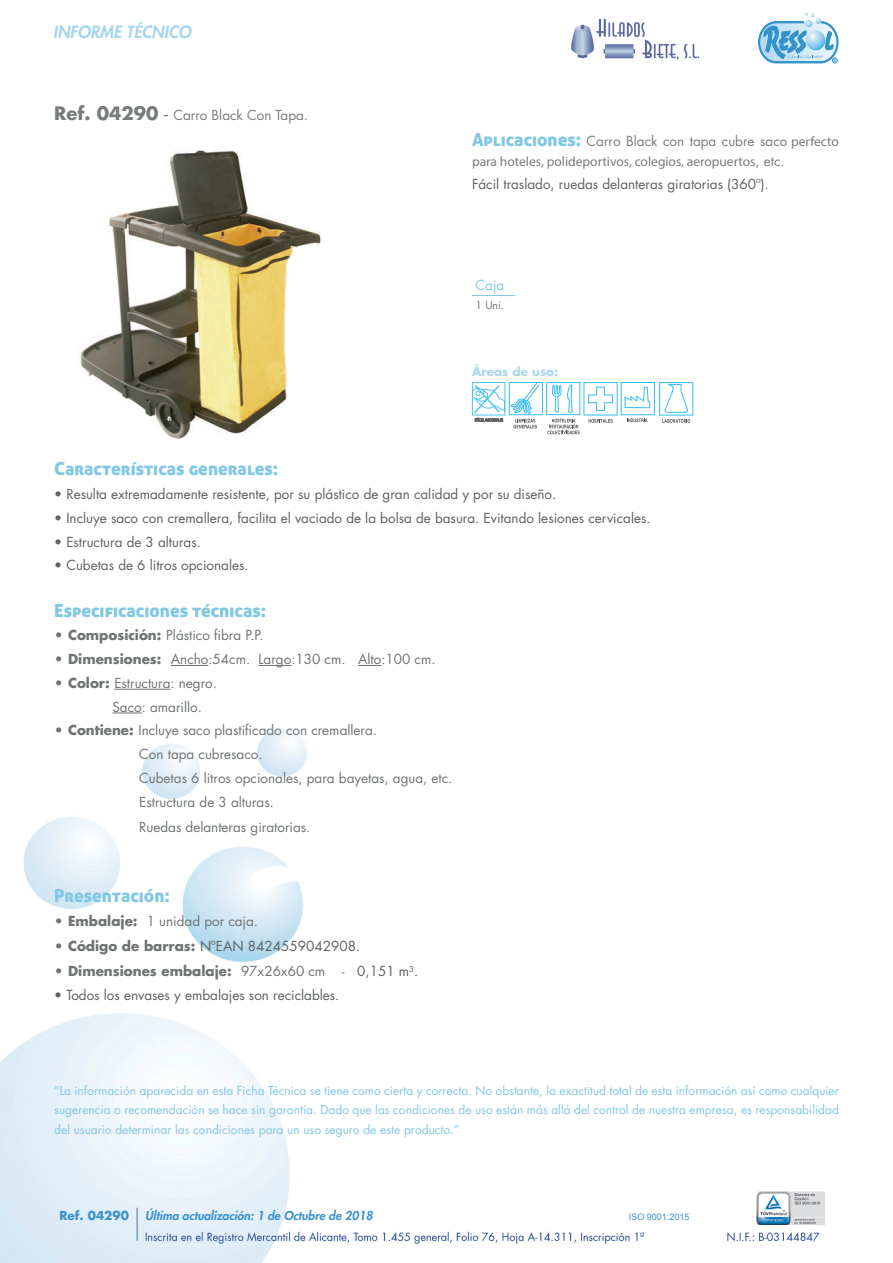
<style>
.page{position:relative;width:893px;height:1263px;background:#fff}
.page>*{position:absolute;margin:0;border:0;box-sizing:border-box;transform-origin:0 0}
.t1{font:18px "Aller Display";color:#82c7e4}
.t2{font:italic 800 16.5px "Futura Std";color:#a7d6ec}
.t3{font:13.5px "Futura Std";color:#5d6162}
.t4{font:13.5px/23.7px "Futura Std";color:#6f7374}
.t5{font:13.5px "Futura Std";color:#787c7d}
.t6{font:13.5px "Myriad Pro";color:#787c7d}
.t7{font:700 13.5px "Futura Std";color:#6f7374}
.t8{font:13.5px "Futura Std";color:#82c7e4}
.t9{font:12px/19.5px "Futura Std";color:#82c7e4;text-align:justify}
.t10{font:italic 800 12px "Futura Std";color:#3a92cc}
.t11{font:700 12px "Futura Std";color:#acd8ed}
.t12{font:700 12px "Futura Std";color:#3a92cc}
.t13{font:10.5px "Futura Std";color:#6f7374}
.t14{font:9px "Arial";color:#3a92cc}
.s1{font-weight:700;font-size:18px}
.s2{font-size:18px}
.s3{font-family:"Aller Display";font-size:18px;color:#82c7e4}
.s4{font-family:"Myriad Pro"}
.s5{font-family:"Futura Std"}
.s6{font-weight:700}
.s7{font-weight:700;color:#6f7374}
.s8{font-weight:400}
.s9{font-weight:400;color:#5d6162}
</style>
<div class="page">
<img style="left:0;top:665px;width:825px;height:598px">
<img style="left:757px;top:1191px;width:68px;height:33px">
<hr style="left:137px;top:1208px;width:1px;height:32px;background:#4b6f97">
<svg style="left:758px;top:12px;width:81px;height:52px"></svg>
<img style="left:571px;top:18px;width:129px;height:42px">
<hr style="left:171px;top:665px;width:37px;height:1px;background:#6f7374">
<hr style="left:259px;top:665px;width:32px;height:1px;background:#6f7374">
<svg style="left:358px;top:665px;width:23px;height:1px"></svg>
<hr style="left:114px;top:689px;width:56px;height:1px;background:#6f7374">
<hr style="left:112px;top:713px;width:30px;height:1px;background:#6f7374">
<hr style="left:472px;top:295px;width:44px;height:1px;background:#82c7e4">
<svg style="left:547px;top:419px;width:33px;height:15px"></svg>
<svg style="left:546px;top:382px;width:34px;height:33px"></svg>
<svg style="left:552px;top:384px;width:21px;height:29px"></svg>
<svg style="left:620px;top:382px;width:35px;height:40px"></svg>
<img style="left:80px;top:150px;width:242px;height:289px">
<svg style="left:472px;top:382px;width:68px;height:46px"></svg>
<svg style="left:589px;top:419px;width:24px;height:4px"></svg>
<svg style="left:584px;top:382px;width:34px;height:33px"></svg>
<svg style="left:588px;top:386px;width:25px;height:25px"></svg>
<svg style="left:662px;top:419px;width:28px;height:4px"></svg>
<svg style="left:664px;top:384px;width:24px;height:29px"></svg>
<p class="t2" style="left:53px;top:22px;width:140px">INFORME TÉCNICO</p>
<p class="t5" style="left:54px;top:106px;width:255px"><span class="s1">Ref. 04290</span> <span class="s2">-</span> Carro Black Con Tapa.</p>
<p class="t5" style="left:472px;top:133px;width:368px"><span class="s3">Aplicaciones:</span> Carro Black con tapa cubre saco <span class="s4">perfecto</span></p>
<p class="t6" style="left:472px;top:153px;width:314px">para hoteles, polideportivos, colegios, aeropuertos<span class="s5">, etc.</span></p>
<p class="t3" style="left:472px;top:176px;width:298px">Fácil traslado, ruedas delanteras giratorias (360º).</p>
<p class="t8" style="left:476px;top:276px;width:30px">Caja</p>
<p class="t13" style="left:476px;top:299px;width:30px">1 Uni.</p>
<p class="t11" style="left:472px;top:364px;width:88px">Áreas de uso:</p>
<h1 class="t1" style="left:54px;top:457px;width:225px">Características generales:</h1>
<p class="t3" style="left:54px;top:485px;width:504px">• Resulta extremadamente resistente, por su plástico de gran calidad y por su diseño.</p>
<p class="t3" style="left:54px;top:509px;width:598px">• Incluye saco con cremallera, facilita el vaciado de la bolsa de basura. Evitando lesiones cervicales.</p>
<p class="t3" style="left:54px;top:533px;width:148px">• Estructura de 3 alturas.</p>
<p class="t3" style="left:54px;top:557px;width:196px">• Cubetas de 6 litros opcionales.</p>
<h1 class="t1" style="left:54px;top:599px;width:213px">Especificaciones técnicas:</h1>
<p class="t4" style="left:54px;top:624px;width:211px"><span class="s6">• Composición:</span> Plástico fibra P.P.</p>
<p class="t4" style="left:54px;top:647px;width:383px"><span class="s6">• Dimensiones:</span> Ancho:54cm. Largo:130 cm. Alto:100 cm.</p>
<p class="t4" style="left:112px;top:671px;width:106px;text-indent:-58px"><span class="s6">• Color:</span> Estructura: negro.<br>Saco: amarillo.</p>
<p class="t4" style="left:139px;top:719px;width:315px;text-indent:-85px"><span class="s6">• Contiene:</span> Incluye saco plastificado con cremallera.<br>Con tapa cubresaco.<br>Cubetas 6 litros opcionales, para bayetas, agua, etc.<br>Estructura de 3 alturas.</p>
<p class="t4" style="left:139px;top:815px;width:173px">Ruedas delanteras giratorias.</p>
<h1 class="t1" style="left:54px;top:884px;width:117px">Presentación:</h1>
<p class="t4" style="left:54px;top:909px;width:205px"><span class="s6">• Embalaje:</span> 1 unidad por caja.</p>
<p class="t3" style="left:54px;top:937px;width:307px"><span class="s7">• Código de barras:</span> NºEAN 8424559042908.</p>
<p class="t7" style="left:54px;top:962px;width:365px">• Dimensiones embalaje: <span class="s8">97x26x60 cm -</span> <span class="s9">0,151 m</span><sup>3</sup><span class="s9">.</span></p>
<p class="t3" style="left:54px;top:986px;width:287px">• Todos los envases y embalajes son reciclables.</p>
<p class="t9" style="left:54px;top:1081px;width:786px">“La información aparecida en esta Ficha Técnica se tiene como cierta y correcta. No obstante, la exactitud total de esta información así como cualquier sugerencia o recomendación se hace sin garantía. Dado que las condiciones de uso están más allá del control de nuestra empresa, es responsabilidad del usuario determinar las condiciones para un uso seguro de este producto.”</p>
<p class="t12" style="left:59px;top:1207px;width:71px">Ref. 04290</p>
<p class="t10" style="left:145px;top:1208px;width:229px">Última actualización: 1 de Octubre de 2018</p>
<p class="t14" style="left:629px;top:1211px;width:62px">ISO 9001:2015</p>
</div>
